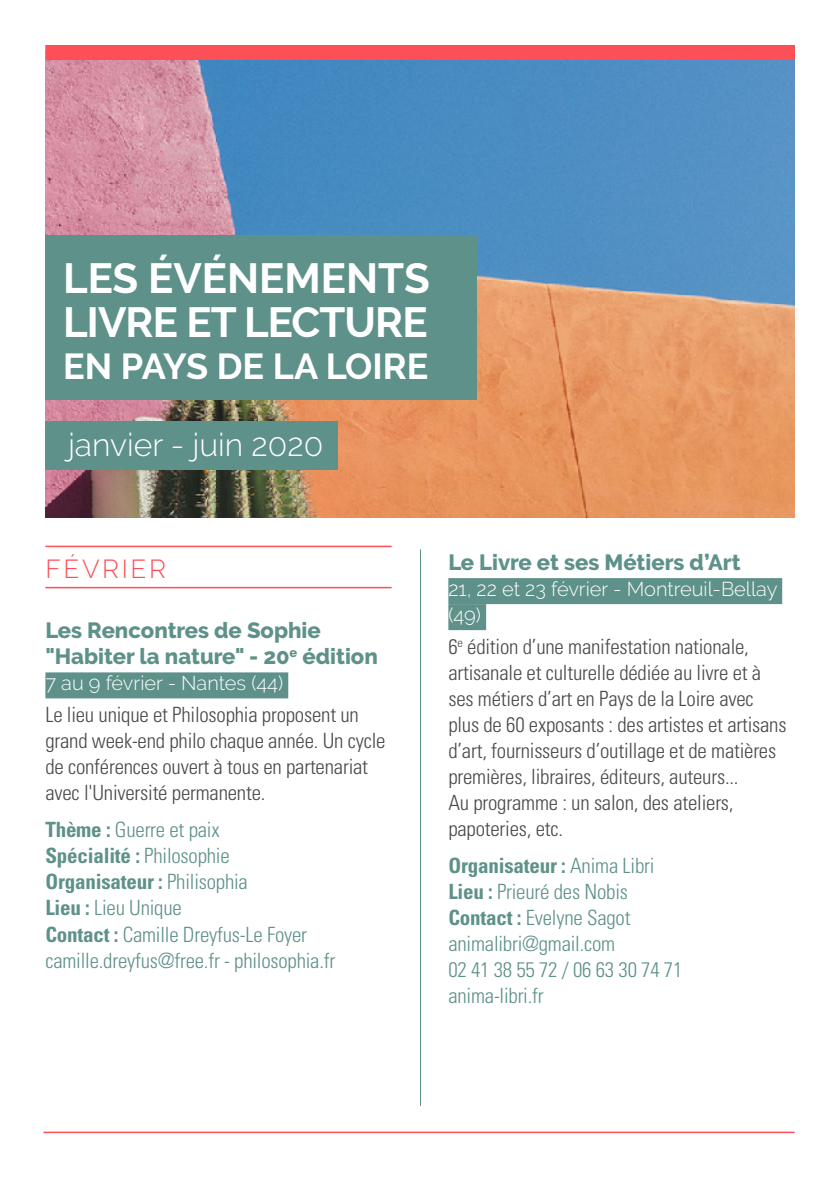
<style>
.page{position:relative;width:840px;height:1191px;background:#fff}
.page>*{position:absolute;margin:0;border:0;box-sizing:border-box;transform-origin:0 0}
.t1{font:700 42px/44px "Raleway";letter-spacing:-.015em;color:#fff}
.t2{font:700 36px "Raleway";color:#fff}
.t3{font:300 32px "Raleway";color:#fff}
.t4{font:300 26px "Raleway";letter-spacing:.1em;color:#fd4f57}
.t5{font:800 22px/26px "Raleway";color:#5e9189}
.t6{font:300 condensed 21px/26px "Univers";letter-spacing:-.01em;color:#4a4a49}
.t7{font:300 condensed 21px/26px "Univers";letter-spacing:-.01em;color:#5e9189}
.t8{font:300 20px/26px "Raleway";color:#fff}
.s1{font-weight:700}
</style>
<div class="page">
<hr style="left:420px;top:549px;width:1px;height:557px;background:#5e9189">
<img style="left:45px;top:45px;width:749px;height:473px">
<hr style="left:45px;top:545px;width:346px;height:2px;background:#fd4f57">
<hr style="left:45px;top:587px;width:346px;height:1px;background:#fd4f57">
<div style="left:45px;top:672px;width:243px;height:26px;background:#5e9189"></div>
<div style="left:448px;top:578px;width:333px;height:26px;background:#5e9189"></div>
<div style="left:448px;top:604px;width:38px;height:26px;background:#5e9189"></div>
<div style="left:45px;top:235px;width:431px;height:165px;background:#5e9189"></div>
<div style="left:45px;top:421px;width:292px;height:49px;background:#5e9189"></div>
<div style="left:46px;top:45px;width:748px;height:15px;background:#fd4f57"></div>
<hr style="left:43px;top:1131px;width:751px;height:2px;background:#fd4f57">
<h1 class="t1" style="left:63px;top:256px;width:368px">LES ÉVÉNEMENTS<br>LIVRE ET LECTURE</h1>
<h2 class="t2" style="left:63px;top:345px;width:366px">EN PAYS DE LA LOIRE</h2>
<h3 class="t3" style="left:68px;top:426px;width:256px">janvier - juin 2020</h3>
<p class="t4" style="left:45px;top:554px;width:122px">FÉVRIER</p>
<p class="t5" style="left:45px;top:618px;width:334px">Les Rencontres de Sophie "Habiter la nature" - 20<sup>e</sup> édition</p>
<p class="t8" style="left:45px;top:670px;width:239px">7 au 9 février - Nantes (44)</p>
<p class="t6" style="left:45px;top:701px;width:341px">Le lieu unique et Philosophia proposent un grand week-end philo chaque année. Un cycle de conférences ouvert à tous en partenariat avec l'Université permanente.</p>
<p class="t7" style="left:45px;top:817px;width:291px"><span class="s1">Thème :</span> Guerre et paix<br><span class="s1">Spécialité :</span> Philosophie<br><span class="s1">Organisateur :</span> Philisophia<br><span class="s1">Lieu :</span> Lieu Unique<br><span class="s1">Contact :</span> Camille Dreyfus-Le Foyer camille.dreyfus@free.fr - philosophia.fr</p>
<p class="t5" style="left:448px;top:549px;width:293px">Le Livre et ses Métiers d’Art</p>
<p class="t8" style="left:448px;top:576px;width:330px">21, 22 et 23 février - Montreuil-Bellay (49)</p>
<p class="t6" style="left:448px;top:633px;width:339px">6<sup>e</sup> édition d’une manifestation nationale, artisanale et culturelle dédiée au livre et à ses métiers d’art en Pays de la Loire avec plus de 60 exposants : des artistes et artisans d’art, fournisseurs d’outillage et de matières premières, libraires, éditeurs, auteurs...<br>Au programme : un salon, des ateliers, papoteries, etc.</p>
<p class="t7" style="left:448px;top:853px;width:235px"><span class="s1">Organisateur :</span> Anima Libri<br><span class="s1">Lieu :</span> Prieuré des Nobis<br><span class="s1">Contact :</span> Evelyne Sagot animalibri@gmail.com<br>02 41 38 55 72 / 06 63 30 74 71 anima-libri.fr</p>
</div>
